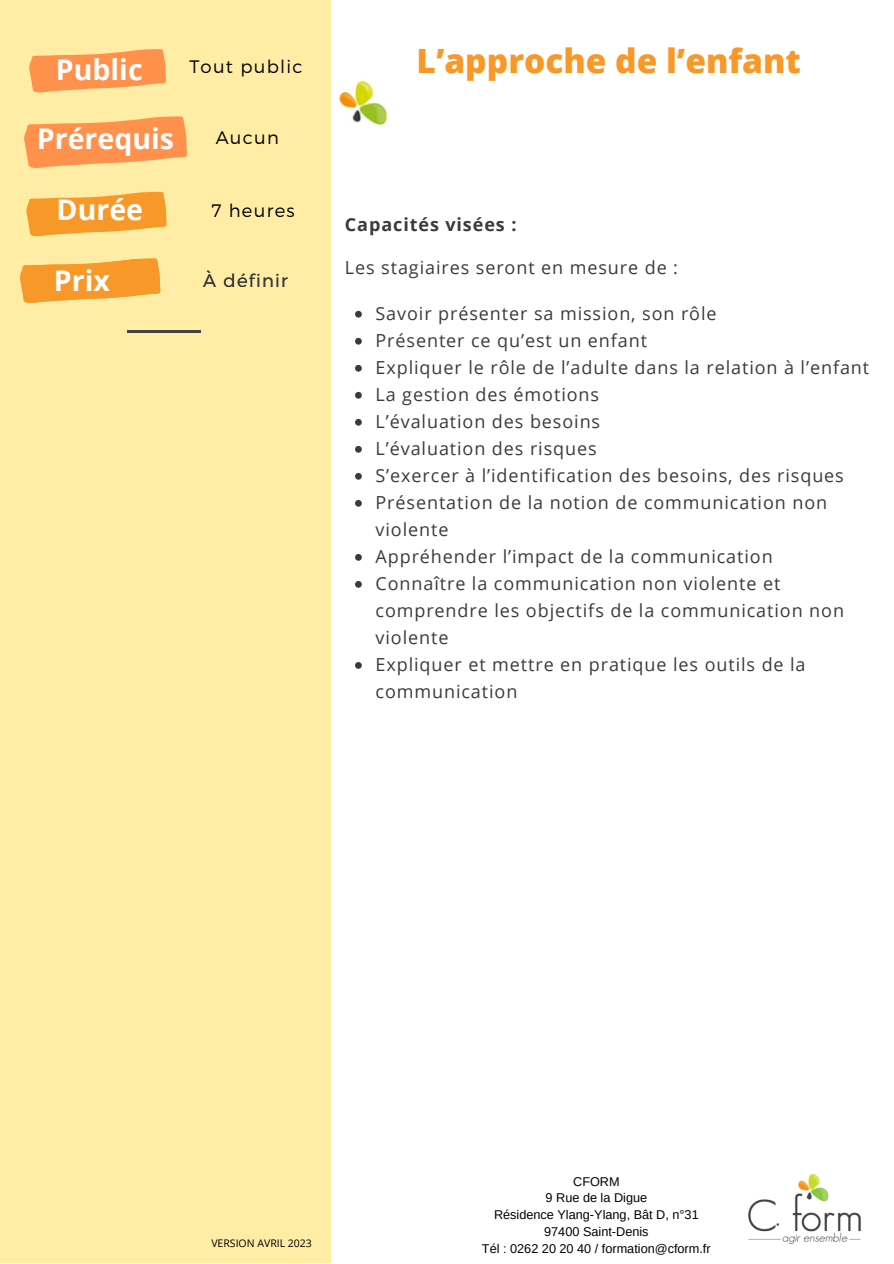
<style>
.page{position:relative;width:894px;height:1264px;background:#fff}
.page>*{position:absolute;margin:0;border:0;box-sizing:border-box;transform-origin:0 0}
.t1{font:800 33.45px "Open Sans";color:#f89828}
.t2{font:700 28.5px "Open Sans";color:#fff}
.t3{font:18px/27px "Open Sans";letter-spacing:.05em;color:#3b3b3b}
.t4{font:300 18px "Montserrat";letter-spacing:.07em;color:#000}
.t5{font:700 18px "Open Sans";letter-spacing:.05em;color:#3b3b3b}
.t6{font:300 18px "Montserrat";letter-spacing:.07em;color:#3b3b3b}
.t7{font:12.75px/17px "Arimo";color:#000;text-align:center}
.t8{font:10.5px "Open Sans";color:#000}
</style>
<div class="page">
<div style="left:0;top:0;width:331px;height:1262px;background:#ffeda5"></div>
<hr style="left:127px;top:331px;width:74px;height:1px;background:#444440">
<svg style="left:29px;top:49px;width:137px;height:43px"></svg>
<img style="left:748px;top:1174px;width:113px;height:69px">
<img style="left:338px;top:80px;width:49px;height:46px">
<svg style="left:26px;top:192px;width:141px;height:44px"></svg>
<svg style="left:24px;top:116px;width:163px;height:52px"></svg>
<svg style="left:355px;top:311px;width:7px;height:6px"></svg>
<svg style="left:355px;top:338px;width:7px;height:6px"></svg>
<svg style="left:355px;top:365px;width:7px;height:6px"></svg>
<svg style="left:355px;top:392px;width:7px;height:6px"></svg>
<svg style="left:355px;top:419px;width:7px;height:6px"></svg>
<svg style="left:355px;top:446px;width:7px;height:6px"></svg>
<svg style="left:355px;top:473px;width:7px;height:6px"></svg>
<svg style="left:355px;top:500px;width:7px;height:6px"></svg>
<svg style="left:355px;top:554px;width:7px;height:6px"></svg>
<svg style="left:355px;top:581px;width:7px;height:6px"></svg>
<svg style="left:355px;top:662px;width:7px;height:6px"></svg>
<svg style="left:20px;top:258px;width:140px;height:45px"></svg>
<p class="t2" style="left:56px;top:50px;width:88px">Public</p>
<p class="t4" style="left:189px;top:55px;width:115px">Tout public</p>
<h4 class="t2" style="left:37px;top:119px;width:139px">Prérequis</h4>
<h1 class="t4" style="left:216px;top:126px;width:65px">Aucun</h1>
<h2 class="t2" style="left:57px;top:190px;width:88px">Durée</h2>
<p class="t4" style="left:211px;top:199px;width:85px">7 heures</p>
<p class="t2" style="left:54px;top:260px;width:57px">Prix</p>
<p class="t6" style="left:203px;top:269px;width:86px">À définir</p>
<p class="t1" style="left:416px;top:37px;width:386px">L’approche de l’enfant</p>
<p class="t5" style="left:345px;top:212px;width:173px">Capacités visées :</p>
<p class="t3" style="left:345px;top:253px;width:334px">Les stagiaires seront en mesure de :</p>
<h2 class="t3" style="left:375px;top:299px;width:342px">Savoir présenter sa mission, son rôle</h2>
<h4 class="t3" style="left:375px;top:326px;width:273px">Présenter ce qu’est un enfant</h4>
<p class="t3" style="left:375px;top:353px;width:495px">Expliquer le rôle de l’adulte dans la relation à l’enfant</p>
<h2 class="t3" style="left:375px;top:380px;width:225px">La gestion des émotions</h2>
<h4 class="t3" style="left:375px;top:407px;width:226px">L’évaluation des besoins</h4>
<h3 class="t3" style="left:375px;top:434px;width:222px">L’évaluation des risques</h3>
<h4 class="t3" style="left:375px;top:461px;width:469px">S’exercer à l’identification des besoins, des risques</h4>
<p class="t3" style="left:375px;top:488px;width:453px">Présentation de la notion de communication non violente</p>
<p class="t3" style="left:375px;top:542px;width:398px">Appréhender l’impact de la communication</p>
<p class="t3" style="left:375px;top:569px;width:470px">Connaître la communication non violente et comprendre les objectifs de la communication non violente</p>
<p class="t3" style="left:375px;top:650px;width:431px">Expliquer et mettre en pratique les outils de la communication</p>
<p class="t8" style="left:211px;top:1235px;width:102px">VERSION AVRIL 2023</p>
<p class="t7" style="left:482px;top:1172px;width:230px">CFORM<br>9 Rue de la Digue<br>Résidence Ylang-Ylang, Bât D, n°31<br>97400 Saint-Denis<br>Tél : 0262 20 20 40 / formation@cform.fr</p>
</div>
